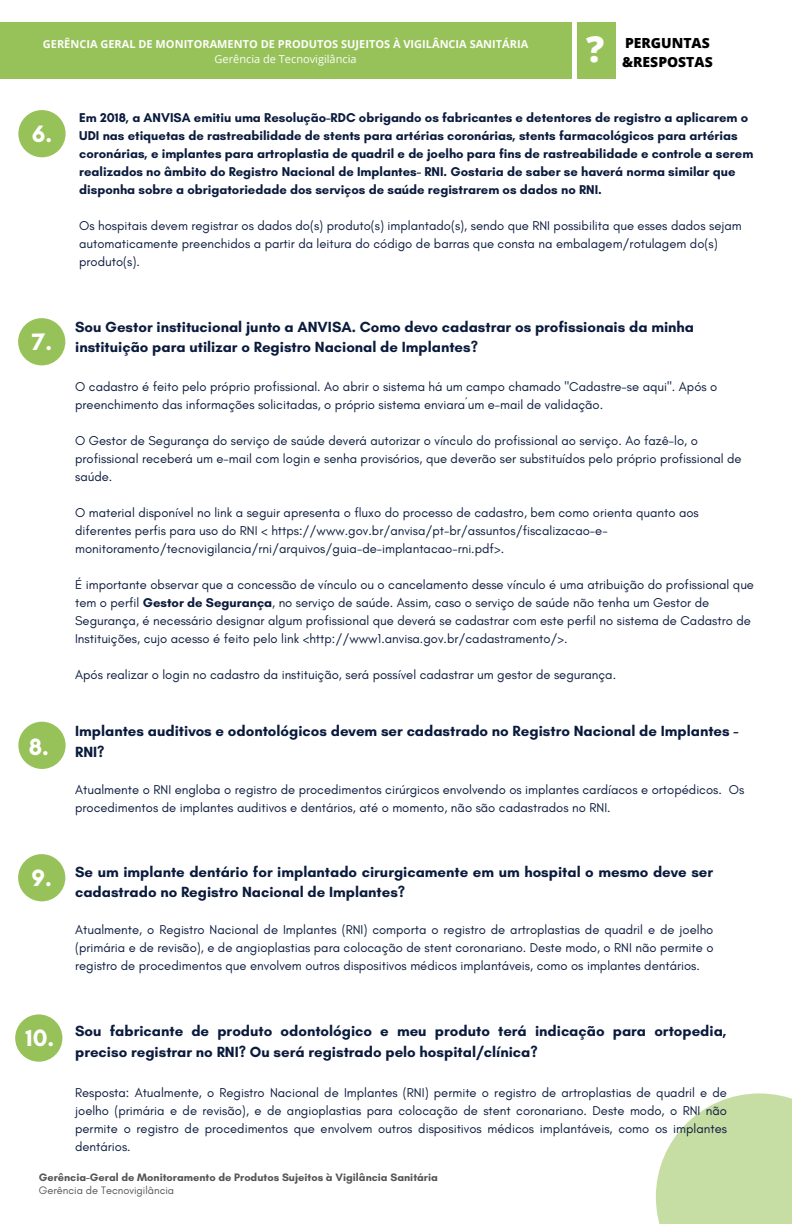
<style>
.page{position:relative;width:792px;height:1224px;background:#fff}
.page>*{position:absolute;margin:0;border:0;box-sizing:border-box;transform-origin:0 0}
.t1{font:800 36.1px "Open Sans";color:#fdfdfc}
.t2{font:700 24.1px "Glacial Indifference";color:#fff}
.t3{font:700 15px/20.2px "Glacial Indifference";color:#0b1b3d}
.t4{font:800 13.9px/19.4px "Open Sans";color:#000}
.t5{font:13px/18px "Glacial Indifference";color:#0b1b3d}
.t6{font:700 13px/18px "Glacial Indifference";color:#0b1b3d}
.t7{font:700 11px "Glacial Indifference";color:#545454}
.t8{font:700 11px "Open Sans";color:#fdfdfc}
.t9{font:11px "Glacial Indifference";color:#545454}
.t10{font:11px "Open Sans";color:#fdfdfc}
.s1{font-weight:700}
</style>
<div class="page">
<div style="left:18px;top:110px;width:48px;height:47px;background:#97c259;border-radius:50%"></div>
<div style="left:18px;top:318px;width:47px;height:47px;background:#97c259;border-radius:50%"></div>
<svg style="left:656px;top:1093px;width:136px;height:131px;background:#cee1b1"></svg>
<div style="left:18px;top:722px;width:48px;height:47px;background:#97c259;border-radius:50%"></div>
<div style="left:0;top:22px;width:571px;height:57px;background:#97c259"></div>
<div style="left:577px;top:22px;width:39px;height:57px;background:#97c259"></div>
<div style="left:18px;top:854px;width:47px;height:47px;background:#97c259;border-radius:50%"></div>
<div style="left:15px;top:1014px;width:47px;height:48px;background:#97c259;border-radius:50%"></div>
<p class="t8" style="left:43px;top:36px;width:487px">GERÊNCIA GERAL DE MONITORAMENTO DE PRODUTOS SUJEITOS À VIGILÂNCIA SANITÁRIA</p>
<p class="t10" style="left:215px;top:51px;width:144px">Gerência de Tecnovigilância</p>
<h1 class="t1" style="left:586px;top:24px;width:20px">?</h1>
<p class="t4" style="left:622px;top:32px;width:92px">PERGUNTAS &amp;RESPOSTAS</p>
<h2 class="t2" style="left:32px;top:119px;width:22px">6.</h2>
<h2 class="t2" style="left:29px;top:732px;width:22px">8.</h2>
<h2 class="t2" style="left:32px;top:863px;width:22px">9.</h2>
<h2 class="t2" style="left:26px;top:1023px;width:30px">10.</h2>
<p class="t6" style="left:79px;top:109px;width:676px">Em 2018, a ANVISA emitiu uma Resolução-RDC obrigando os fabricantes e detentores de registro a aplicarem o UDI nas etiquetas de rastreabilidade de stents para artérias coronárias, stents farmacológicos para artérias coronárias, e implantes para artroplastia de quadril e de joelho para fins de rastreabilidade e controle a serem realizados no âmbito do Registro Nacional de Implantes- RNI. Gostaria de saber se haverá norma similar que disponha sobre a obrigatoriedade dos serviços de saúde registrarem os dados no RNI.</p>
<p class="t5" style="left:79px;top:217px;width:664px">Os hospitais devem registrar os dados do(s) produto(s) implantado(s), sendo que RNI possibilita que esses dados sejam automaticamente preenchidos a partir da leitura do código de barras que consta na embalagem/rotulagem do(s) produto(s).</p>
<p class="t3" style="left:75px;top:316px;width:620px">Sou Gestor institucional junto a ANVISA. Como devo cadastrar os profissionais da minha instituição para utilizar o Registro Nacional de Implantes?</p>
<p class="t5" style="left:75px;top:377px;width:644px">O cadastro é feito pelo próprio profissional. Ao abrir o sistema há um campo chamado "Cadastre-se aqui". Após o preenchimento das informações solicitadas, o próprio sistema enviara´um e-mail de validação.</p>
<p class="t5" style="left:75px;top:431px;width:668px">O Gestor de Segurança do serviço de saúde deverá autorizar o vínculo do profissional ao serviço. Ao fazê-lo, o profissional receberá um e-mail com login e senha provisórios, que deverão ser substituídos pelo próprio profissional de saúde.</p>
<p class="t5" style="left:75px;top:503px;width:625px">O material disponível no link a seguir apresenta o fluxo do processo de cadastro, bem como orienta quanto aos diferentes perfis para uso do RNI &lt; https://www.gov.br/anvisa/pt-br/assuntos/fiscalizacao-e&shy;monitoramento/tecnovigilancia/rni/arquivos/guia-de-implantacao-rni.pdf&gt;.</p>
<p class="t5" style="left:75px;top:575px;width:680px">É importante observar que a concessão de vínculo ou o cancelamento desse vínculo é uma atribuição do profissional que tem o perfil <span class="s1">Gestor de Segurança</span>, no serviço de saúde. Assim, caso o serviço de saúde não tenha um Gestor de Segurança, é necessário designar algum profissional que deverá se cadastrar com este perfil no sistema de Cadastro de Instituições, cujo acesso é feito pelo link &lt;http://www1.anvisa.gov.br/cadastramento/&gt;.</p>
<p class="t5" style="left:75px;top:665px;width:543px">Após realizar o login no cadastro da instituição, será possível cadastrar um gestor de segurança.</p>
<p class="t3" style="left:75px;top:720px;width:665px;line-height:21px">Implantes auditivos e odontológicos devem ser cadastrado no Registro Nacional de Implantes -<br>RNI?</p>
<p class="t5" style="left:75px;top:780px;width:671px">Atualmente o RNI engloba o registro de procedimentos cirúrgicos envolvendo os implantes cardíacos e ortopédicos. Os procedimentos de implantes auditivos e dentários, até o momento, não são cadastrados no RNI.</p>
<p class="t3" style="left:75px;top:862px;width:640px">Se um implante dentário for implantado cirurgicamente em um hospital o mesmo deve ser cadastrado no Registro Nacional de Implantes?</p>
<p class="t5" style="left:75px;top:921px;width:640px;text-align:justify">Atualmente, o Registro Nacional de Implantes (RNI) comporta o registro de artroplastias de quadril e de joelho (primária e de revisão), e de angioplastias para colocação de stent coronariano. Deste modo, o RNI não permite o registro de procedimentos que envolvem outros dispositivos médicos implantáveis, como os implantes dentários.</p>
<p class="t3" style="left:75px;top:1021px;width:653px;line-height:21px">Sou fabricante de produto odontológico e meu produto terá indicação para ortopedia, preciso registrar no RNI? Ou será registrado pelo hospital/clínica?</p>
<p class="t5" style="left:75px;top:1083px;width:653px;text-align:justify">Resposta: Atualmente, o Registro Nacional de Implantes (RNI) permite o registro de artroplastias de quadril e de joelho (primária e de revisão), e de angioplastias para colocação de stent coronariano. Deste modo, o RNI não permite o registro de procedimentos que envolvem outros dispositivos médicos implantáveis, como os implantes dentários.</p>
<p class="t7" style="left:39px;top:1171px;width:401px">Gerência-Geral de Monitoramento de Produtos Sujeitos à Vigilância Sanitária</p>
<p class="t9" style="left:39px;top:1183px;width:137px">Gerência de Tecnovigilância</p>
</div>
